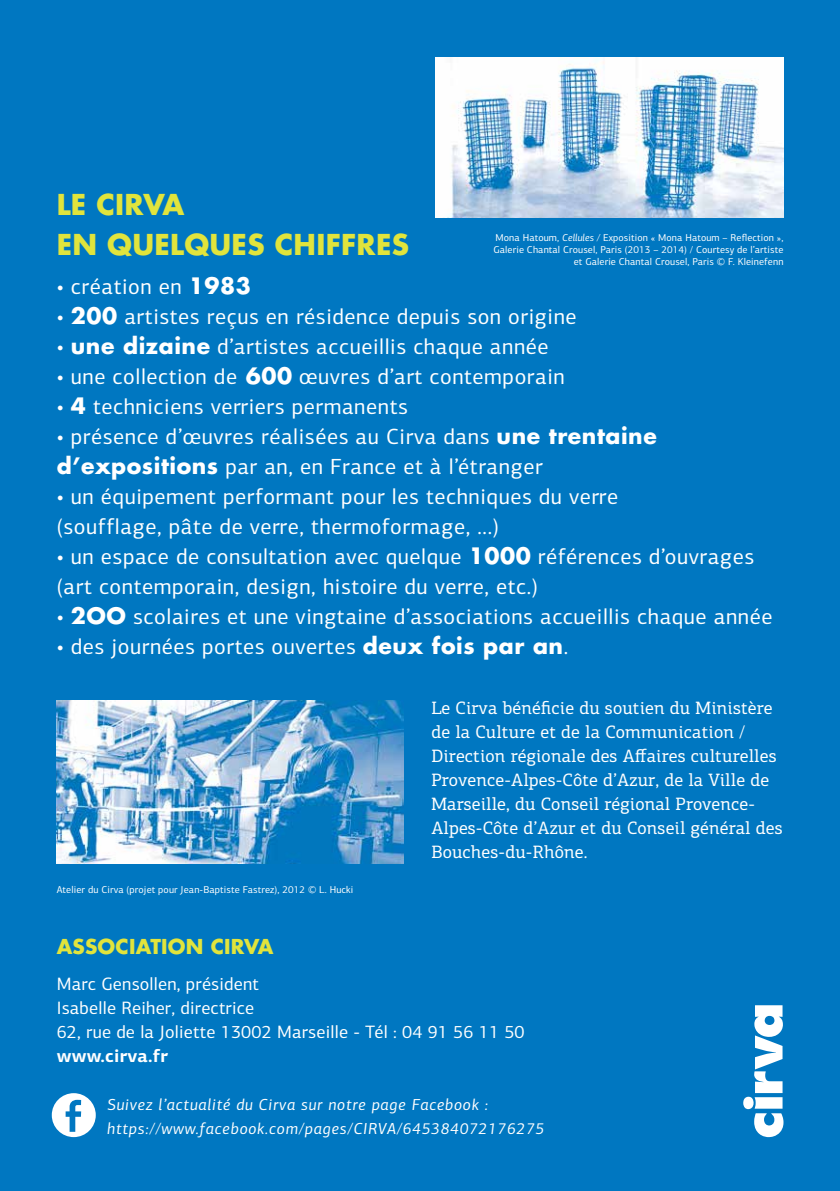
<style>
.page{position:relative;width:840px;height:1191px;background:#fff}
.page>*{position:absolute;margin:0;border:0;box-sizing:border-box;transform-origin:0 0}
.t1{font:700 28px/39.4px "Futura";letter-spacing:.01em;color:#e1e43c}
.t2{font:22px/30px "PF Centro Sans Pro";letter-spacing:.025em;color:#fff}
.t3{font:700 20px "Futura";letter-spacing:.01em;color:#e1e43c}
.t4{font:18px/24px "PF Centro Slab Pro";letter-spacing:.01em;color:#fff}
.t5{font:18px/24px "PF Centro Sans Pro";letter-spacing:.01em;color:#fff}
.t6{font:700 18px "PF Centro Sans Pro";letter-spacing:.01em;color:#fff}
.t7{font:italic 16px/24px "PF Centro Sans Pro";letter-spacing:.05em;color:#fff}
.t8{font:10px/12px "PF Centro Sans Pro";letter-spacing:.01em;color:#fff;text-align:right}
.s1{font-family:"Futura";font-weight:700}
.s2{font-style:italic}
</style>
<div class="page">
<div style="left:0;top:0;width:839px;height:1191px;background:#0077c1"></div>
<svg style="left:743px;top:1005px;width:40px;height:132px"></svg>
<img style="left:435px;top:58px;width:347px;height:160px">
<img style="left:57px;top:700px;width:346px;height:163px">
<div style="left:52px;top:1093px;width:44px;height:44px;background:#fff;border-radius:50%"></div>
<svg style="left:66px;top:1099px;width:15px;height:32px"></svg>
<p class="t1" style="left:57px;top:184px;width:353px">Le Cirva<br>en quelques chiffres</p>
<p class="t2" style="left:57px;top:272px;width:196px">• création en <span class="s1">1983</span></p>
<p class="t2" style="left:57px;top:302px;width:521px">• <span class="s1">200</span> artistes reçus en résidence depuis son origine</p>
<p class="t2" style="left:57px;top:332px;width:493px">• <span class="s1">une dizaine</span> d’artistes accueillis chaque année</p>
<p class="t2" style="left:57px;top:362px;width:509px">• une collection de <span class="s1">600</span> œuvres d’art contemporain</p>
<p class="t2" style="left:57px;top:392px;width:352px">• <span class="s1">4</span> techniciens verriers permanents</p>
<p class="t2" style="left:57px;top:422px;width:601px">• présence d’œuvres réalisées au Cirva dans <span class="s1">une trentaine d’expositions</span> par an, en France et à l’étranger</p>
<p class="t2" style="left:57px;top:482px;width:562px">• un équipement performant pour les techniques du verre (soufflage, pâte de verre, thermoformage, ...)</p>
<p class="t2" style="left:57px;top:542px;width:698px">• un espace de consultation avec quelque <span class="s1">1000</span> références d’ouvrages (art contemporain, design, histoire du verre, etc.)</p>
<p class="t2" style="left:57px;top:602px;width:717px">• <span class="s1">2OO</span> scolaires et une vingtaine d’associations accueillis chaque année</p>
<p class="t2" style="left:57px;top:632px;width:512px">• des journées portes ouvertes <span class="s1">deux fois par an</span>.</p>
<p class="t8" style="left:493px;top:232px;width:291px">Mona Hatoum, <span class="s2">Cellules /</span> Exposition « Mona Hatoum – Reflection »,<br>Galerie Chantal Crousel, Paris (2013 – 2014) / Courtesy de l’artiste et Galerie Chantal Crousel, Paris © F. Kleinefenn</p>
<p class="t8" style="left:57px;top:884px;width:298px">Atelier du Cirva (projet pour Jean-Baptiste Fastrez), 2012 © L. Hucki</p>
<p class="t4" style="left:431px;top:695px;width:352px">Le Cirva bénéficie du soutien du Ministère de la Culture et de la Communication / Direction régionale des Affaires culturelles Provence-Alpes-Côte d’Azur, de la Ville de Marseille, du Conseil régional Provence-Alpes-Côte d’Azur et du Conseil général des Bouches-du-Rhône.</p>
<p class="t3" style="left:57px;top:933px;width:218px">Assoc iation Cirva</p>
<p class="t5" style="left:57px;top:972px;width:469px">Marc Gensollen, président<br>Isabelle Reiher, directrice<br>62, rue de la Joliette 13002 Marseille - Tél : 04 91 56 11 50</p>
<p class="t6" style="left:57px;top:1044px;width:113px">www.cirva.fr</p>
<p class="t7" style="left:107px;top:1093px;width:438px">Suivez l’actualité du Cirva sur notre page Facebook : https://www.facebook.com/pages/CIRVA/645384072176275</p>
</div>
